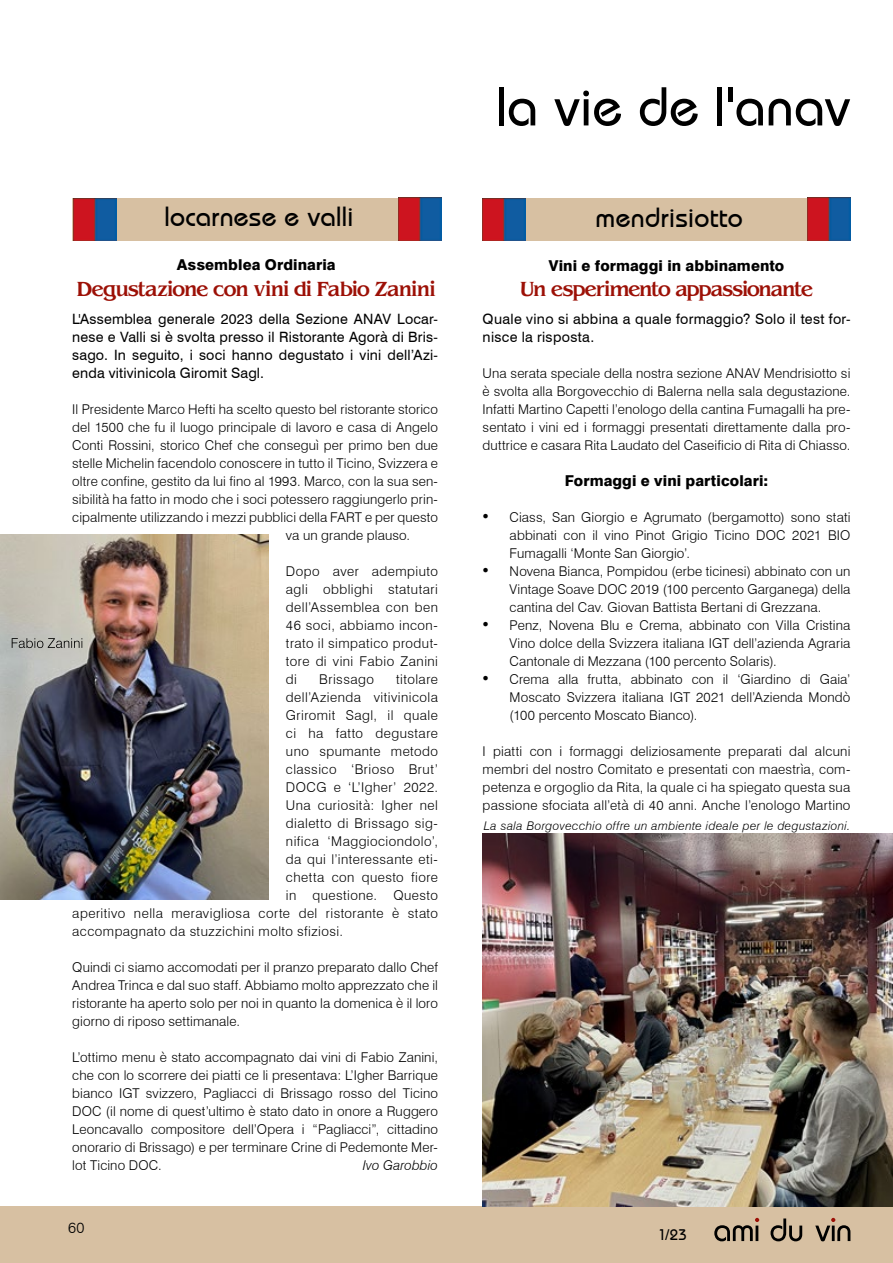
<style>
.page{position:relative;width:893px;height:1263px;background:#fff}
.page>*{position:absolute;margin:0;border:0;box-sizing:border-box;transform-origin:0 0}
.t1{font:54px "Dyname SSK";color:#000}
.t2{font:27px "Dyname SSK";color:#000}
.Corps_de_texte{font:700 21px "Wand SSK";letter-spacing:-.055em;color:#9c1006}
.Corps_de_texte-2{font:800 15px "Swiss 721 BT";letter-spacing:.005em;color:#000}
.t3{font:15px "Dyname SSK";color:#000}
.t4{font:300 15px "Swiss 721 BT";color:#000}
.Corps_de_texte-3{font:14.25px/18px "Swiss 721 BT";letter-spacing:.02em;color:#000}
.Corps_de_texte-4{font:300 13.5px/18px "Swiss 721 BT";letter-spacing:.01em;color:#000;text-align:justify}
.Corps_de_texte-5{font:300 13.5px "Swiss 721 BT";letter-spacing:.035em;color:#000}
.Corps_de_texte-6{font:300 13.5px "Swiss 721 BT";letter-spacing:.03em;color:#000}
.Corps_de_texte-7{font:italic 300 13.5px "Swiss 721 BT";letter-spacing:.005em;color:#000}
.Corps_de_texte-8{font:italic 300 12px "Swiss 721 BT";letter-spacing:.03em;color:#000}
.s1{font-family:"Times New Roman";font-weight:400;font-size:18px}
</style>
<div class="page">
<div style="left:0;top:1206px;width:893px;height:57px;background:#d7c0a2"></div>
<svg style="left:714px;top:1218px;width:136px;height:23px"></svg>
<img style="left:0;top:535px;width:269px;height:365px">
<div style="left:72px;top:198px;width:368px;height:42px;background:#d7c0a2"></div>
<svg style="left:12px;top:638px;width:70px;height:10px"></svg>
<img style="left:398px;top:198px;width:43px;height:42px">
<img style="left:73px;top:198px;width:43px;height:43px">
<div style="left:483px;top:198px;width:367px;height:43px;background:#d7c0a2"></div>
<img style="left:808px;top:198px;width:42px;height:42px">
<img style="left:483px;top:198px;width:42px;height:43px">
<img style="left:483px;top:834px;width:410px;height:372px">
<p class="t2" style="left:164px;top:201px;width:191px">locarnese e valli</p>
<p class="Corps_de_texte-2" style="left:177px;top:256px;width:160px">Assemblea Ordinaria</p>
<p class="Corps_de_texte" style="left:77px;top:277px;width:361px">Degustazione con vini di Fabio Zanini</p>
<p class="Corps_de_texte-3" style="left:72px;top:309px;width:367px;text-align:justify">L'Assemblea generale 2023 della Sezione ANAV Locar&shy;nese e Valli si è svolta presso il Ristorante Agorà di Bris&shy;sago. In seguito, i soci hanno degustato i vini dell’Azi&shy;enda vitivinicola Giromit Sagl.</p>
<p class="Corps_de_texte-4" style="left:72px;top:400px;width:367px">Il Presidente Marco Hefti ha scelto questo bel ristorante storico</p>
<p class="Corps_de_texte-4" style="left:72px;top:418px;width:367px">del 1500 che fu il luogo principale di lavoro e casa di Angelo</p>
<p class="Corps_de_texte-4" style="left:72px;top:436px;width:367px">Conti Rossini, storico Chef che conseguì per primo ben due</p>
<p class="Corps_de_texte-4" style="left:72px;top:454px;width:367px">stelle Michelin facendolo conoscere in tutto il Ticino, Svizzera e</p>
<p class="Corps_de_texte-4" style="left:72px;top:472px;width:367px">oltre confine, gestito da lui fino al 1993. Marco, con la sua sen-</p>
<p class="Corps_de_texte-4" style="left:72px;top:490px;width:367px">sibilità ha fatto in modo che i soci potessero raggiungerlo prin-</p>
<p class="Corps_de_texte-4" style="left:72px;top:508px;width:367px">cipalmente utilizzando i mezzi pubblici della FART e per questo</p>
<p class="Corps_de_texte-4" style="left:286px;top:526px;width:126px">va un grande plauso.</p>
<p class="Corps_de_texte-4" style="left:286px;top:562px;width:154px">Dopo aver adempiuto agli obblighi statutari dell’Assemblea con ben 46 soci, abbiamo incon&shy;trato il simpatico produt&shy;tore di vini Fabio Zanini di</p>
<p class="Corps_de_texte-5" style="left:319px;top:671px;width:56px">Brissago</p>
<p class="Corps_de_texte-6" style="left:396px;top:671px;width:43px">titolare</p>
<p class="Corps_de_texte-5" style="left:286px;top:689px;width:154px">dell’Azienda vitivinicola</p>
<p class="Corps_de_texte-6" style="left:286px;top:707px;width:153px">Griromit Sagl, il quale</p>
<p class="Corps_de_texte-6" style="left:286px;top:725px;width:154px">ci ha fatto degustare</p>
<p class="Corps_de_texte-5" style="left:286px;top:743px;width:154px">uno spumante metodo</p>
<p class="Corps_de_texte-5" style="left:286px;top:761px;width:154px">classico ‘Brioso Brut’</p>
<p class="Corps_de_texte-5" style="left:286px;top:779px;width:153px">DOCG e ‘L’Igher’ 2022.</p>
<p class="Corps_de_texte-5" style="left:286px;top:797px;width:154px">Una curiosità: Igher nel</p>
<p class="Corps_de_texte-5" style="left:286px;top:815px;width:154px">dialetto di Brissago sig-</p>
<p class="Corps_de_texte-5" style="left:286px;top:833px;width:153px">nifica ‘Maggiociondolo’,</p>
<p class="Corps_de_texte-6" style="left:286px;top:851px;width:154px">da qui l’interessante eti-</p>
<p class="Corps_de_texte-5" style="left:286px;top:869px;width:154px">chetta con questo fiore</p>
<p class="Corps_de_texte-5" style="left:286px;top:887px;width:153px">in questione. Questo</p>
<p class="Corps_de_texte-5" style="left:72px;top:905px;width:367px">aperitivo nella meravigliosa corte del ristorante è stato</p>
<p class="Corps_de_texte-6" style="left:72px;top:923px;width:272px">accompagnato da stuzzichini molto sfiziosi.</p>
<p class="Corps_de_texte-4" style="left:72px;top:958px;width:367px">Quindi ci siamo accomodati per il pranzo preparato dallo Chef Andrea Trinca e dal suo staff. Abbiamo molto apprezzato che il ristorante ha aperto solo per noi in quanto la domenica è il loro giorno di riposo settimanale.</p>
<p class="Corps_de_texte-4" style="left:72px;top:1048px;width:367px">L’ottimo menu è stato accompagnato dai vini di Fabio Zanini, che con lo scorrere dei piatti ce li presentava: L’Igher Barrique bianco IGT svizzero, Pagliacci di Brissago rosso del Ticino DOC (il nome di quest’ultimo è stato dato in onore a Ruggero Leoncavallo compositore dell’Opera i “Pagliacci”, cittadino onorario di Brissago) e per terminare Crine di Pedemonte Mer&shy;lot Ticino DOC.</p>
<p class="Corps_de_texte-7" style="left:363px;top:1157px;width:77px">Ivo Garobbio</p>
<p class="t4" style="left:68px;top:1219px;width:18px">60</p>
<h1 class="t1" style="left:496px;top:74px;width:356px">la vie de l'anav</h1>
<p class="t2" style="left:596px;top:201px;width:149px">mendrisiotto</p>
<p class="Corps_de_texte-2" style="left:549px;top:256px;width:237px">Vini e formaggi in abbinamento</p>
<p class="Corps_de_texte" style="left:520px;top:277px;width:295px">Un esperimento appassionante</p>
<p class="Corps_de_texte-3" style="left:483px;top:309px;width:369px">Quale vino si abbina a quale formaggio? Solo il test for&shy;nisce la risposta.</p>
<p class="Corps_de_texte-4" style="left:483px;top:364px;width:369px">Una serata speciale della nostra sezione ANAV Mendrisiotto si è svolta alla Borgovecchio di Balerna nella sala degustazione.<br>Infatti Martino Capetti l’enologo della cantina Fumagalli ha pre&shy;sentato i vini ed i formaggi presentati direttamente dalla pro&shy;duttrice e casara Rita Laudato del Caseificio di Rita di Chiasso.</p>
<p class="Corps_de_texte-2" style="left:565px;top:472px;width:205px">Formaggi e vini particolari:</p>
<p class="Corps_de_texte-4" style="left:510px;top:508px;width:342px;text-indent:-27px"><span class="s1">•</span> Ciass, San Giorgio e Agrumato (bergamotto) sono stati abbinati con il vino Pinot Grigio Ticino DOC 2021 BIO Fumagalli ‘Monte San Giorgio’.</p>
<p class="Corps_de_texte-4" style="left:510px;top:562px;width:342px;text-indent:-27px"><span class="s1">•</span> Novena Bianca, Pompidou (erbe ticinesi) abbinato con un Vintage Soave DOC 2019 (100 percento Garganega) della cantina del Cav. Giovan Battista Bertani di Grezzana.</p>
<p class="Corps_de_texte-4" style="left:510px;top:616px;width:342px;text-indent:-27px"><span class="s1">•</span> Penz, Novena Blu e Crema, abbinato con Villa Cristina Vino dolce della Svizzera italiana IGT dell’azienda Agraria Cantonale di Mezzana (100 percento Solaris).</p>
<p class="Corps_de_texte-4" style="left:510px;top:670px;width:342px;text-indent:-27px"><span class="s1">•</span> Crema alla frutta, abbinato con il ‘Giardino di Gaia’ Moscato Svizzera italiana IGT 2021 dell’Azienda Mondò (100 percento Moscato Bianco).</p>
<p class="Corps_de_texte-4" style="left:483px;top:742px;width:369px">I piatti con i formaggi deliziosamente preparati dal alcuni membri del nostro Comitato e presentati con maestrìa, com&shy;petenza e orgoglio da Rita, la quale ci ha spiegato questa sua passione sfociata all’età di 40 anni. Anche l’enologo Martino</p>
<p class="Corps_de_texte-8" style="left:484px;top:819px;width:368px">La sala Borgovecchio offre un ambiente ideale per le degustazioni.</p>
<p class="t3" style="left:657px;top:1226px;width:31px">1/23</p>
</div>
